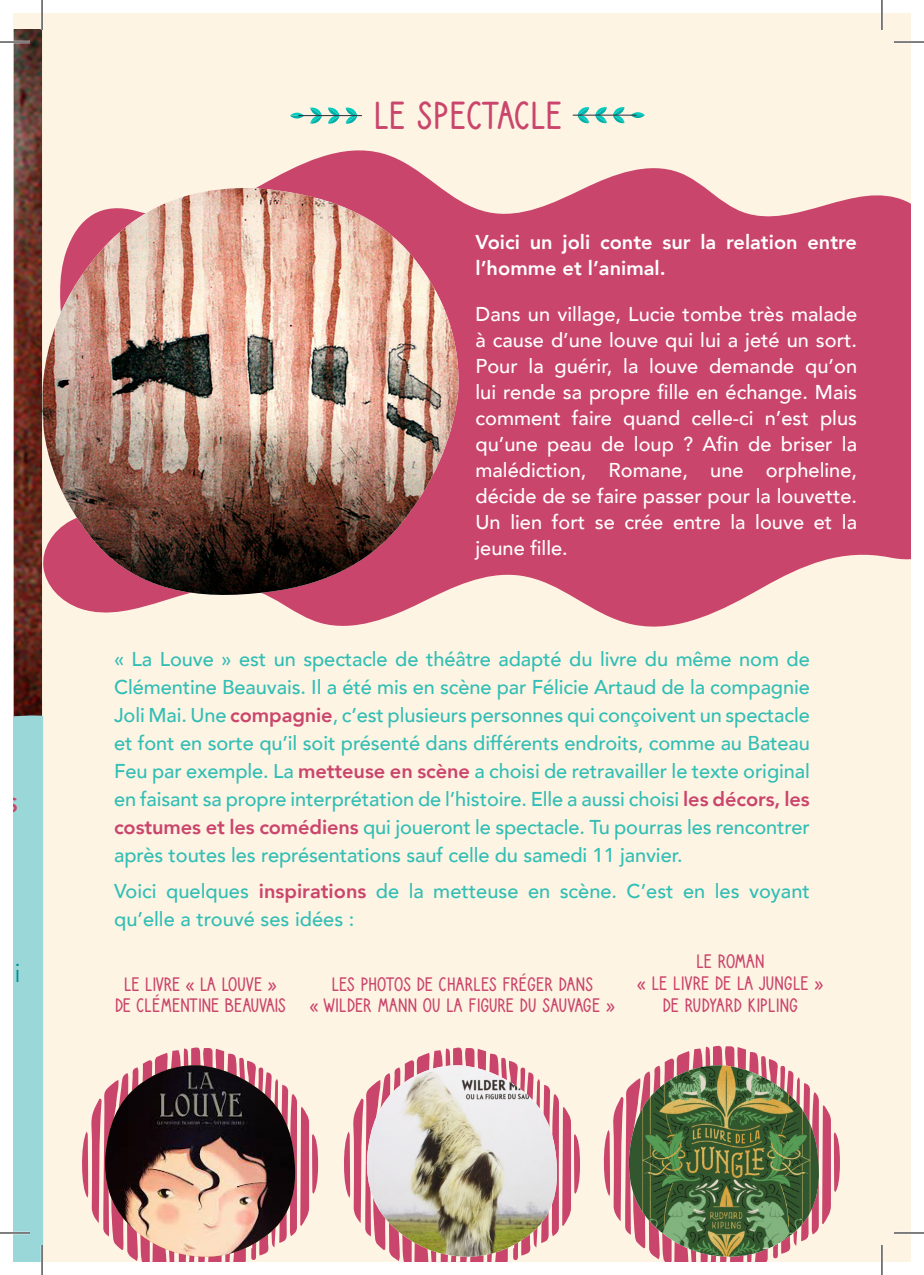
<style>
.page{position:relative;width:924px;height:1275px;background:#fff}
.page>*{position:absolute;margin:0;border:0;box-sizing:border-box;transform-origin:0 0}
.t1{font:36px "Lumie";color:#ca456c}
.t2{font:26px "Avenir";color:#009092}
.t3{font:500 20px/28px "Avenir";color:#31beb5;text-align:justify}
.t4{font:500 20px/26px "Avenir";color:#fff;text-align:justify}
.t5{font:800 20px/26px "Avenir";color:#fff}
.t6{font:800 20px "Avenir";color:#ca456c}
.t7{font:18px "Lumie";letter-spacing:-.025em;color:#ca456c}
.t8{font:18px "Lumie";color:#ca456c}
.s1{font-weight:800;color:#ca456c}
</style>
<div class="page">
<div style="left:14px;top:14px;width:895px;height:1247px;background:#fef4e3"></div>
<img style="left:14px;top:29px;width:28px;height:674px">
<svg style="left:290px;top:113px;width:14px;height:5px"></svg>
<svg style="left:345px;top:107px;width:12px;height:17px"></svg>
<svg style="left:328px;top:107px;width:11px;height:17px"></svg>
<svg style="left:310px;top:107px;width:12px;height:17px"></svg>
<hr style="left:298px;top:115px;width:63px;height:1px;background:#2e303d">
<svg style="left:630px;top:112px;width:14px;height:6px"></svg>
<svg style="left:577px;top:107px;width:12px;height:16px"></svg>
<svg style="left:595px;top:107px;width:11px;height:16px"></svg>
<svg style="left:612px;top:107px;width:12px;height:16px"></svg>
<hr style="left:573px;top:115px;width:63px;height:1px;background:#2e303d">
<svg style="left:259px;top:150px;width:650px;height:78px"></svg>
<svg style="left:41px;top:228px;width:868px;height:406px;fill:#ca456c"></svg>
<img style="left:40px;top:188px;width:420px;height:407px">
<svg style="left:82px;top:1047px;width:236px;height:214px"></svg>
<img style="left:105px;top:1065px;width:190px;height:192px">
<svg style="left:344px;top:1047px;width:236px;height:214px"></svg>
<img style="left:367px;top:1065px;width:189px;height:192px">
<svg style="left:603px;top:1045px;width:236px;height:216px"></svg>
<img style="left:627px;top:1065px;width:193px;height:192px">
<div style="left:14px;top:703px;width:29px;height:558px;background:#9ad7d9"></div>
<hr style="left:0;top:41px;width:30px;height:2px;background:#fff">
<hr style="left:893px;top:41px;width:30px;height:2px;background:#fff">
<hr style="left:0;top:1231px;width:30px;height:3px;background:#fff">
<hr style="left:893px;top:1231px;width:30px;height:3px;background:#fff">
<hr style="left:41px;top:0;width:2px;height:30px;background:#fff">
<hr style="left:41px;top:1245px;width:2px;height:30px;background:#fff">
<hr style="left:880px;top:0;width:2px;height:30px;background:#fff">
<hr style="left:880px;top:1245px;width:2px;height:30px;background:#fff">
<hr style="left:0;top:42px;width:30px;height:1px;background:#000">
<hr style="left:893px;top:42px;width:30px;height:1px;background:#000">
<hr style="left:0;top:1232px;width:30px;height:1px;background:#000">
<hr style="left:893px;top:1232px;width:30px;height:1px;background:#000">
<hr style="left:42px;top:0;width:1px;height:30px;background:#000">
<hr style="left:42px;top:1245px;width:1px;height:30px;background:#000">
<hr style="left:881px;top:0;width:1px;height:30px;background:#000">
<hr style="left:881px;top:1245px;width:1px;height:30px;background:#000">
<p class="t6" style="left:6px;top:789px;width:13px">S</p>
<h2 class="t2" style="left:1px;top:957px;width:21px">ai</h2>
<p class="t1" style="left:373px;top:87px;width:190px">LE SPECTACLE</p>
<p class="t5" style="left:475px;top:229px;width:383px">Voici un joli conte sur la relation entre l’homme et l’animal.</p>
<p class="t4" style="left:475px;top:300px;width:383px">Dans un village, Lucie tombe très malade à cause d’une louve qui lui a jeté un sort.<br>Pour la guérir, la louve demande qu’on lui rende sa propre fille en échange. Mais comment faire quand celle-ci n’est plus qu’une peau de loup ? Afin de briser la malédiction, Romane, une orpheline, décide de se faire passer pour la louvette.<br>Un lien fort se crée entre la louve et la jeune fille.</p>
<p class="t3" style="left:114px;top:644px;width:697px">« La Louve » est un spectacle de théâtre adapté du livre du même nom de Clémentine Beauvais. Il a été mis en scène par Félicie Artaud de la compagnie Joli Mai. Une <span class="s1">compagnie</span>, c’est plusieurs personnes qui conçoivent un spectacle et font en sorte qu’il soit présenté dans différents endroits, comme au Bateau Feu par exemple. La <span class="s1">metteuse en scène</span> a choisi de retravailler le texte original en faisant sa propre interprétation de l’histoire. Elle a aussi choisi <span class="s1">les décors, les costumes et les comédiens</span> qui joueront le spectacle. Tu pourras les rencontrer après toutes les représentations sauf celle du samedi 11 janvier.</p>
<p class="t3" style="left:114px;top:876px;width:697px">Voici quelques <span class="s1">inspirations</span> de la metteuse en scène. C’est en les voyant qu’elle a trouvé ses idées :</p>
<p class="t7" style="left:123px;top:969px;width:155px">LE LIVRE « LA LOUVE »</p>
<p class="t7" style="left:114px;top:991px;width:173px">DE CLÉMENTINE BEAUVAIS</p>
<p class="t7" style="left:331px;top:969px;width:263px">LES PHOTOS DE CHARLES FRÉGER DANS</p>
<p class="t7" style="left:309px;top:991px;width:307px">« WILDER MANN OU LA FIGURE DU SAUVAGE »</p>
<p class="t7" style="left:695px;top:947px;width:70px">LE ROMAN</p>
<p class="t7" style="left:636px;top:968px;width:188px">« LE LIVRE DE LA JUNGLE »</p>
<p class="t8" style="left:661px;top:990px;width:137px">DE RUDYARD KIPLING</p>
</div>
